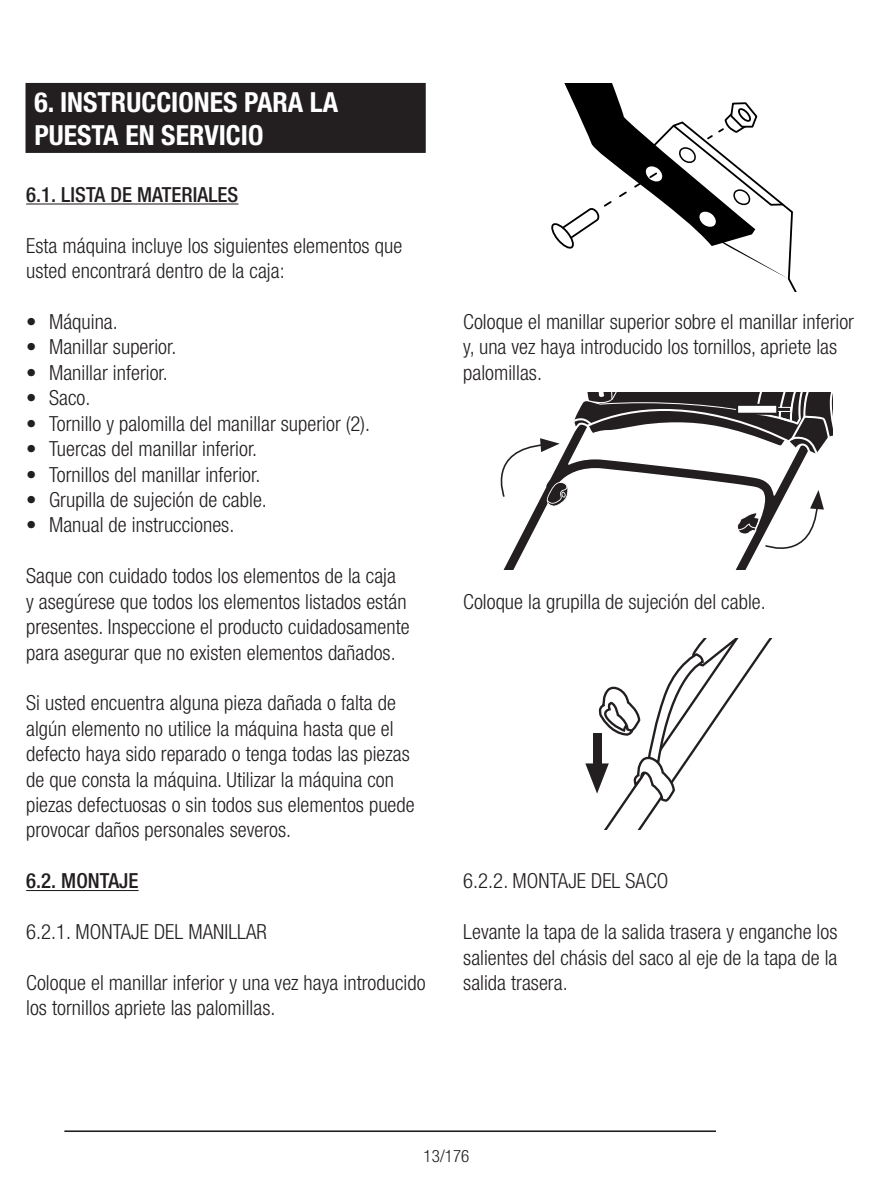
<style>
.page{position:relative;width:893px;height:1191px;background:#fff}
.page>*{position:absolute;margin:0;border:0;box-sizing:border-box;transform-origin:0 0}
.t1{font:700 condensed 27.6px/33.3px "Helvetica Neue";color:#fff}
.t2{font:300 condensed 20.7px/25.5px "Helvetica Neue";color:#231f20}
.t3{font:500 condensed 20.7px "Helvetica Neue";color:#231f20}
.t4{font:300 condensed 17.1px "Helvetica Neue";color:#231f20}
</style>
<div class="page">
<hr style="left:64px;top:1130px;width:652px;height:2px;background:#231f20">
<hr style="left:26px;top:203px;width:212px;height:1px;background:#231f20">
<hr style="left:26px;top:890px;width:113px;height:1px;background:#231f20">
<div style="left:27px;top:84px;width:398px;height:68px;background:#231f20"></div>
<div style="left:26px;top:83px;width:400px;height:70px;border:2px solid #231f20"></div>
<svg style="left:585px;top:638px;width:188px;height:191px"></svg>
<svg style="left:500px;top:392px;width:333px;height:178px"></svg>
<svg style="left:551px;top:84px;width:246px;height:207px"></svg>
<h1 class="t1" style="left:34px;top:85px;width:305px">6. INSTRUCCIONES PARA LA<br>PUESTA EN SERVICIO</h1>
<p class="t3" style="left:26px;top:182px;width:214px">6.1. LISTA DE MATERIALES</p>
<p class="t2" style="left:26px;top:232px;width:378px">Esta máquina incluye los siguientes elementos que usted encontrará dentro de la caja:</p>
<p class="t2" style="left:26px;top:309px;width:93px">• Máquina.</p>
<p class="t2" style="left:26px;top:334px;width:152px">• Manillar superior.</p>
<p class="t2" style="left:26px;top:360px;width:143px">• Manillar inferior.</p>
<p class="t2" style="left:26px;top:385px;width:66px">• Saco.</p>
<p class="t2" style="left:26px;top:410px;width:346px">• Tornillo y palomilla del manillar superior (2).</p>
<p class="t2" style="left:26px;top:436px;width:233px">• Tuercas del manillar inferior.</p>
<p class="t2" style="left:26px;top:461px;width:236px">• Tornillos del manillar inferior.</p>
<p class="t2" style="left:26px;top:487px;width:242px">• Grupilla de sujeción de cable.</p>
<p class="t2" style="left:26px;top:512px;width:210px">• Manual de instrucciones.</p>
<p class="t2" style="left:26px;top:563px;width:385px">Saque con cuidado todos los elementos de la caja<br>y asegúrese que todos los elementos listados están presentes. Inspeccione el producto cuidadosamente para asegurar que no existen elementos dañados.</p>
<p class="t2" style="left:26px;top:690px;width:390px">Si usted encuentra alguna pieza dañada o falta de algún elemento no utilice la máquina hasta que el defecto haya sido reparado o tenga todas las piezas de que consta la máquina. Utilizar la máquina con piezas defectuosas o sin todos sus elementos puede provocar daños personales severos.</p>
<p class="t3" style="left:26px;top:868px;width:114px">6.2. MONTAJE</p>
<p class="t2" style="left:26px;top:919px;width:242px">6.2.1. MONTAJE DEL MANILLAR</p>
<p class="t2" style="left:26px;top:969px;width:401px">Coloque el manillar inferior y una vez haya introducido los tornillos apriete las palomillas.</p>
<p class="t2" style="left:463px;top:309px;width:392px">Coloque el manillar superior sobre el manillar inferior y, una vez haya introducido los tornillos, apriete las palomillas.</p>
<p class="t2" style="left:463px;top:588px;width:304px">Coloque la grupilla de sujeción del cable.</p>
<p class="t2" style="left:463px;top:868px;width:207px">6.2.2. MONTAJE DEL SACO</p>
<p class="t2" style="left:463px;top:919px;width:376px;text-align:justify">Levante la tapa de la salida trasera y enganche los salientes del chásis del saco al eje de la tapa de la salida trasera.</p>
<p class="t4" style="left:424px;top:1146px;width:47px">13/176</p>
</div>
